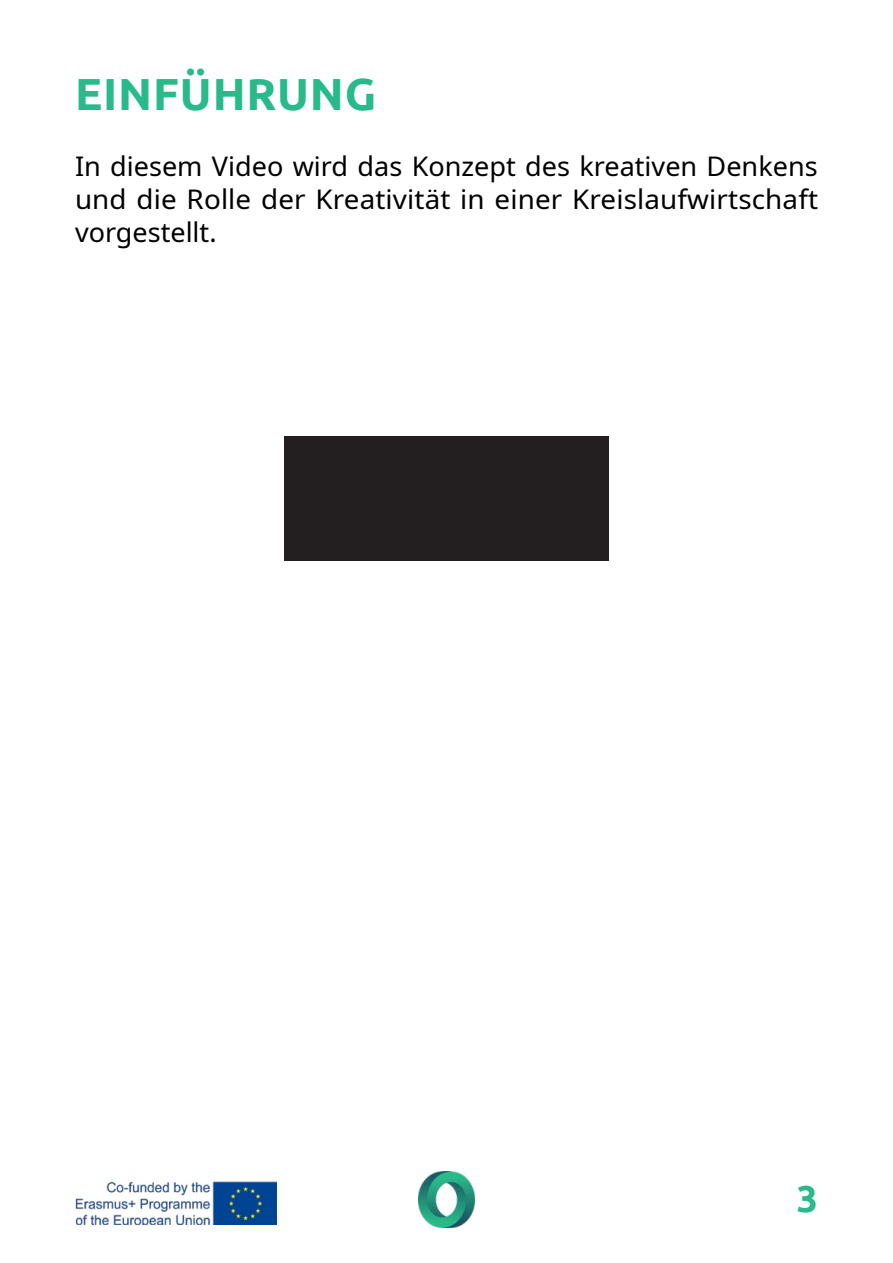
<style>
.page{position:relative;width:893px;height:1263px;background:#fff}
.page>*{position:absolute;margin:0;border:0;box-sizing:border-box;transform-origin:0 0}
.t1{font:700 45px "Ubuntu";letter-spacing:.02em;color:#29ba8a}
.t2{font:700 37.5px "Ubuntu";color:#29ba8a}
.t3{font:27px/33px "Noto Sans";letter-spacing:.005em;color:#000;text-align:justify}
</style>
<div class="page">
<img style="left:75px;top:1181px;width:201px;height:43px">
<img style="left:419px;top:1171px;width:55px;height:56px">
<div style="left:284px;top:437px;width:324px;height:124px;background:#231f20"></div>
<h1 class="t1" style="left:75px;top:67px;width:303px">EINFÜHRUNG</h1>
<p class="t3" style="left:75px;top:150px;width:744px">In diesem Video wird das Konzept des kreativen Denkens und die Rolle der Kreativität in einer Kreislaufwirtschaft vorgestellt.</p>
<h2 class="t2" style="left:797px;top:1175px;width:23px">3</h2>
</div>
